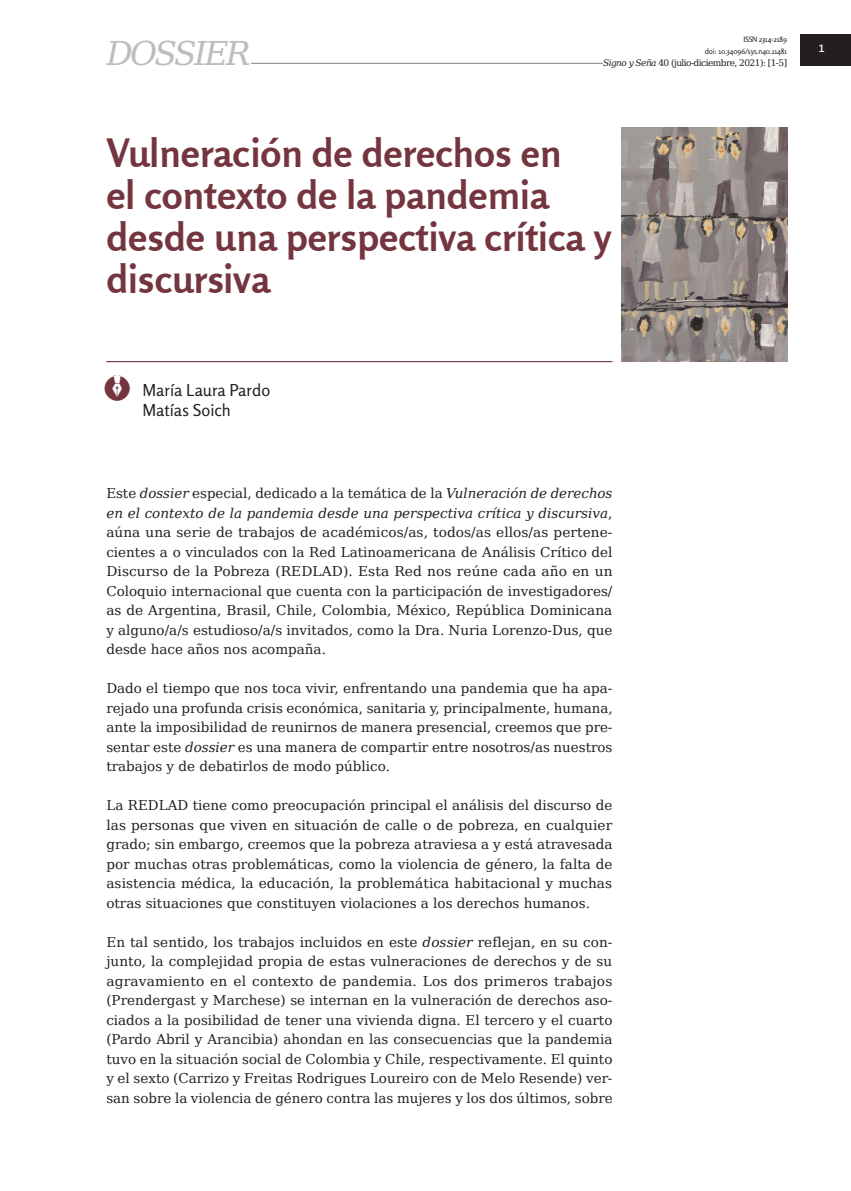
<style>
.page{position:relative;width:851px;height:1191px;background:#fff}
.page>*{position:absolute;margin:0;border:0;box-sizing:border-box;transform-origin:0 0}
.art-titulo{font:700 39px/42px "Rosario";color:#74353e}
.t1{font:italic 33px "DejaVu Serif";letter-spacing:-.08em;color:#bcbdc0}
.art-autor-2{font:16.5px "Rosario";color:#231f20}
.t2{font:15px "Rosario";color:#fff}
.art-texto-central{font:13.5px/19.5px "DejaVu Serif";color:#231f20;text-align:justify}
.t3{font:9px "DejaVu Serif";letter-spacing:-.06em;color:#231f20}
.t4{font:7.5px/12px "Rosario";letter-spacing:-.02em;color:#231f20;text-align:right}
.s1{font-style:italic}
.s2{font-family:"Iconospararevistasfilo Regula";font-size:33px;color:#74353e}
</style>
<div class="page">
<hr style="left:112px;top:63px;width:540px;height:1px;background:#808285">
<div style="left:603px;top:55px;width:184px;height:15px;background:#fff"></div>
<div style="left:799px;top:35px;width:51px;height:31px;background:#231f20"></div>
<div style="left:106px;top:46px;width:145px;height:27px;background:#fff"></div>
<hr style="left:106px;top:361px;width:506px;height:1px;background:#74353e">
<img style="left:621px;top:128px;width:166px;height:234px">
<h2 class="t1" style="left:106px;top:29px;width:146px">DOSSIER</h2>
<p class="t4" style="left:704px;top:33px;width:84px">ISSN 2314-2189<br>doi: 10.34096/sys.n40.11481</p>
<p class="t3" style="left:603px;top:56px;width:186px"><span class="s1">Signo y Seña</span> 40 (julio-diciembre, 2021): [1-5]</p>
<p class="art-titulo" style="left:106px;top:131px;width:506px">Vulneración de derechos en<br>el contexto de la pandemia desde una perspectiva crítica y discursiva</p>
<p class="t2" style="left:818px;top:38px;width:7px">1</p>
<p class="art-autor-2" style="left:106px;top:380px;width:165px"><span class="s2">"</span> María Laura Pardo</p>
<p class="art-autor-2" style="left:142px;top:400px;width:90px">Matías Soich</p>
<p class="art-texto-central" style="left:106px;top:483px;width:507px">Este <span class="s1">dossier</span> especial, dedicado a la temática de la <span class="s1">Vulneración de derechos en el contexto de la pandemia desde una perspectiva crítica y discursiva</span>, aúna una serie de trabajos de académicos/as, todos/as ellos/as pertene&shy;cientes a o vinculados con la Red Latinoamericana de Análisis Crítico del Discurso de la Pobreza (REDLAD). Esta Red nos reúne cada año en un Coloquio internacional que cuenta con la participación de investigadores/ as de Argentina, Brasil, Chile, Colombia, México, República Dominicana y alguno/a/s estudioso/a/s invitados, como la Dra. Nuria Lorenzo-Dus, que desde hace años nos acompaña.</p>
<p class="art-texto-central" style="left:106px;top:678px;width:507px">Dado el tiempo que nos toca vivir, enfrentando una pandemia que ha apa&shy;rejado una profunda crisis económica, sanitaria y, principalmente, humana, ante la imposibilidad de reunirnos de manera presencial, creemos que pre&shy;sentar este <span class="s1">dossier</span> es una manera de compartir entre nosotros/as nuestros trabajos y de debatirlos de modo público.</p>
<p class="art-texto-central" style="left:106px;top:795px;width:507px">La REDLAD tiene como preocupación principal el análisis del discurso de las personas que viven en situación de calle o de pobreza, en cualquier grado; sin embargo, creemos que la pobreza atraviesa a y está atravesada por muchas otras problemáticas, como la violencia de género, la falta de asistencia médica, la educación, la problemática habitacional y muchas otras situaciones que constituyen violaciones a los derechos humanos.</p>
<p class="art-texto-central" style="left:106px;top:932px;width:508px">En tal sentido, los trabajos incluidos en este <span class="s1">dossier</span> reflejan, en su con&shy;junto, la complejidad propia de estas vulneraciones de derechos y de su agravamiento en el contexto de pandemia. Los dos primeros trabajos (Prendergast y Marchese) se internan en la vulneración de derechos aso&shy;ciados a la posibilidad de tener una vivienda digna. El tercero y el cuarto (Pardo Abril y Arancibia) ahondan en las consecuencias que la pandemia tuvo en la situación social de Colombia y Chile, respectivamente. El quinto y el sexto (Carrizo y Freitas Rodrigues Loureiro con de Melo Resende) ver&shy;san sobre la violencia de género contra las mujeres y los dos últimos, sobre</p>
</div>
